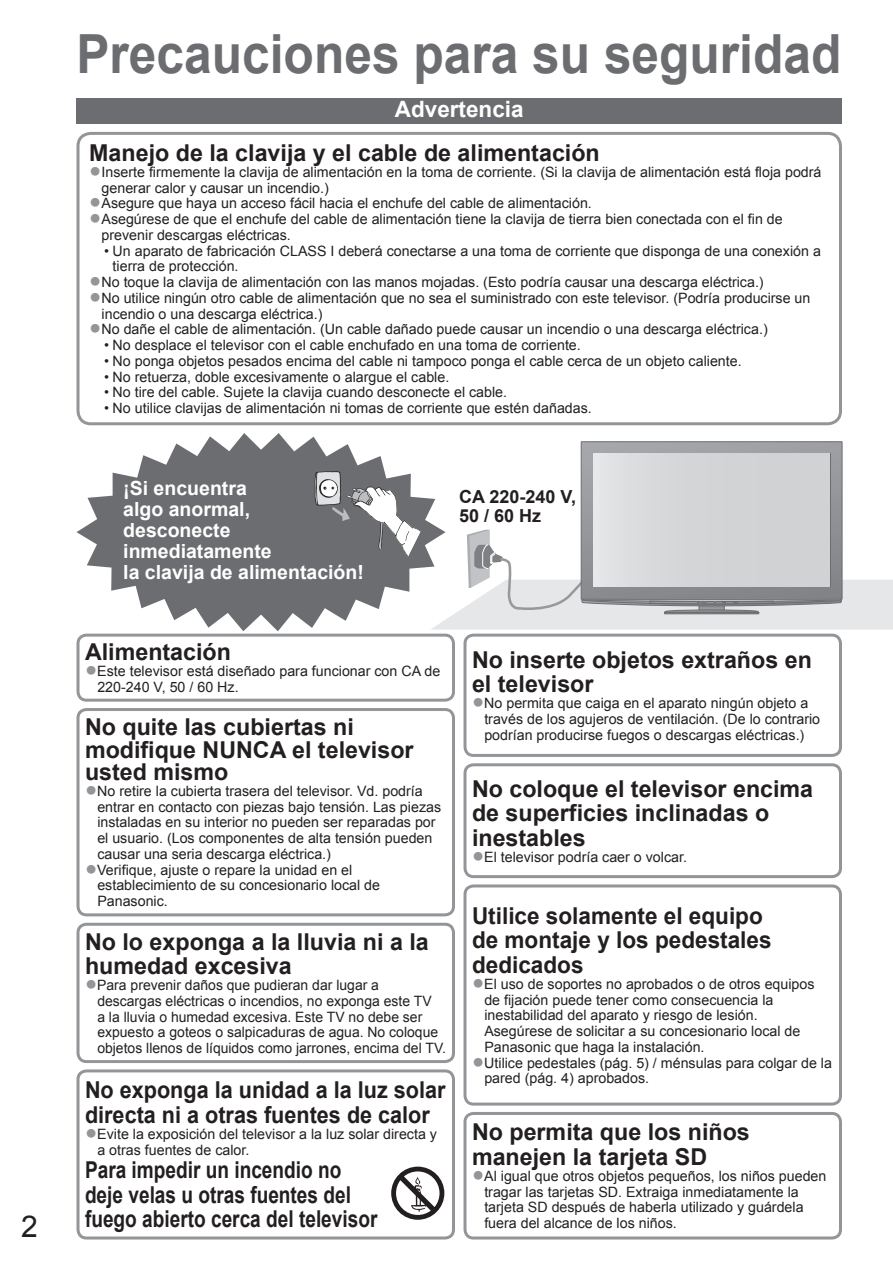
<style>
.page{position:relative;width:893px;height:1263px;background:#fff}
.page>*{position:absolute;margin:0;border:0;box-sizing:border-box;transform-origin:0 0}
.t1{font:700 54px "Arial";color:#6c6d70;scale:.92 1}
.t2{font:30px "Arial";color:#231f20}
.t3{font:700 23.25px/24.8px "Arial";color:#231f20}
.t4{font:700 23.25px/24.8px "Arial";color:#231f20;scale:.82 1}
.t5{font:700 23.25px/24.8px "Arial";color:#231f20;scale:.93 1}
.t6{font:700 22.5px "Arial";color:#fff}
.t7{font:700 19.5px/21px "Arial";color:#fff}
.t8{font:700 18px/19.5px "Arial";color:#231f20}
.t9{font:14.25px/15.8px "Arial";color:#231f20}
.s1{font-size:20.25px;color:#939598}
</style>
<div class="page">
<div style="left:76px;top:98px;width:766px;height:25px;background:#6c6d70"></div>
<div style="left:76px;top:132px;width:766px;height:293px;border:3px solid #939598;border-radius:13px"></div>
<svg style="left:76px;top:433px;width:369px;height:198px;fill:#6c6d70"></svg>
<svg style="left:315px;top:471px;width:106px;height:86px"></svg>
<svg style="left:430px;top:442px;width:463px;height:187px"></svg>
<svg style="left:593px;top:453px;width:237px;height:134px"></svg>
<div style="left:594px;top:454px;width:235px;height:132px;background:linear-gradient(to right,#dfe0e2,#cdced0)"></div>
<div style="left:76px;top:634px;width:379px;height:68px;border:3px solid #939598;border-radius:9px"></div>
<div style="left:76px;top:708px;width:379px;height:208px;border:3px solid #939598;border-radius:9px"></div>
<div style="left:76px;top:923px;width:379px;height:140px;border:3px solid #939598;border-radius:9px"></div>
<div style="left:76px;top:1069px;width:379px;height:171px;border:3px solid #939598;border-radius:9px"></div>
<svg style="left:391px;top:1167px;width:53px;height:53px"></svg>
<div style="left:463px;top:634px;width:379px;height:123px;border:3px solid #939598;border-radius:9px"></div>
<div style="left:463px;top:763px;width:379px;height:115px;border:3px solid #939598;border-radius:9px"></div>
<div style="left:463px;top:884px;width:379px;height:222px;border:3px solid #939598;border-radius:9px"></div>
<div style="left:463px;top:1112px;width:379px;height:128px;border:3px solid #939598;border-radius:9px"></div>
<h2 class="t2" style="left:21px;top:1210px;width:18px">2</h2>
<h1 class="t1" style="left:76px;top:25px;width:833px">Precauciones para su seguridad</h1>
<h3 class="t6" style="left:395px;top:96px;width:130px">Advertencia</h3>
<h3 class="t3" style="left:89px;top:141px;width:512px">Manejo de la clavija y el cable de alimentación</h3>
<p class="t9" style="left:102px;top:164px;width:721px;text-indent:-12px"><span class="s1">●</span>Inserte firmemente la clavija de alimentación en la toma de corriente. (Si la clavija de alimentación está floja podrá generar calor y causar un incendio.)</p>
<p class="t9" style="left:89px;top:195px;width:504px"><span class="s1">●</span>Asegure que haya un acceso fácil hacia el enchufe del cable de alimentación.</p>
<p class="t9" style="left:102px;top:211px;width:683px;text-indent:-12px"><span class="s1">●</span>Asegúrese de que el enchufe del cable de alimentación tiene la clavija de tierra bien conectada con el fin de prevenir descargas eléctricas.</p>
<p class="t9" style="left:113px;top:243px;width:710px;text-indent:-9px">• Un aparato de fabricación CLASS I deberá conectarse a una toma de corriente que disponga de una conexión a tierra de protección.</p>
<p class="t9" style="left:89px;top:274px;width:676px"><span class="s1">●</span>No toque la clavija de alimentación con las manos mojadas. (Esto podría causar una descarga eléctrica.)</p>
<p class="t9" style="left:102px;top:290px;width:710px;text-indent:-12px"><span class="s1">●</span>No utilice ningún otro cable de alimentación que no sea el suministrado con este televisor. (Podría producirse un incendio o una descarga eléctrica.)</p>
<p class="t9" style="left:89px;top:321px;width:680px"><span class="s1">●</span>No dañe el cable de alimentación. (Un cable dañado puede causar un incendio o una descarga eléctrica.)</p>
<p class="t9" style="left:104px;top:337px;width:478px">• No desplace el televisor con el cable enchufado en una toma de corriente.</p>
<p class="t9" style="left:104px;top:353px;width:639px">• No ponga objetos pesados encima del cable ni tampoco ponga el cable cerca de un objeto caliente.</p>
<p class="t9" style="left:104px;top:369px;width:347px">• No retuerza, doble excesivamente o alargue el cable.</p>
<p class="t9" style="left:104px;top:384px;width:404px">• No tire del cable. Sujete la clavija cuando desconecte el cable.</p>
<p class="t9" style="left:104px;top:400px;width:489px">• No utilice clavijas de alimentación ni tomas de corriente que estén dañadas.</p>
<h3 class="t7" style="left:123px;top:478px;width:242px">¡Si encuentra<br>algo anormal,<br>desconecte inmediatamente<br>la clavija de alimentación!</h3>
<p class="t8" style="left:459px;top:487px;width:118px">CA 220-240 V,<br>50 / 60 Hz</p>
<h3 class="t3" style="left:85px;top:640px;width:147px">Alimentación</h3>
<p class="t9" style="left:97px;top:663px;width:344px;text-indent:-12px"><span class="s1">●</span>Este televisor está diseñado para funcionar con CA de<br>220-240 V, 50 / 60 Hz.</p>
<h3 class="t3" style="left:85px;top:716px;width:330px;line-height:22.5px">No quite las cubiertas ni modifique NUNCA el televisor usted mismo</h3>
<p class="t9" style="left:97px;top:783px;width:345px;text-indent:-12px"><span class="s1">●</span>No retire la cubierta trasera del televisor. Vd. podría entrar en contacto con piezas bajo tensión. Las piezas instaladas en su interior no pueden ser reparadas por el usuario. (Los componentes de alta tensión pueden causar una seria descarga eléctrica.)</p>
<p class="t9" style="left:97px;top:862px;width:284px;text-indent:-12px"><span class="s1">●</span>Verifique, ajuste o repare la unidad en el establecimiento de su concesionario local de<br>Panasonic.</p>
<h3 class="t3" style="left:85px;top:929px;width:345px">No lo exponga a la lluvia ni a la humedad excesiva</h3>
<p class="t9" style="left:97px;top:977px;width:350px;text-indent:-12px"><span class="s1">●</span>Para prevenir daños que pudieran dar lugar a descargas eléctricas o incendios, no exponga este TV<br>a la lluvia o humedad excesiva. Este TV no debe ser expuesto a goteos o salpicaduras de agua. No coloque objetos llenos de líquidos como jarrones, encima del TV.</p>
<h3 class="t5" style="left:85px;top:1078px;width:389px">No exponga la unidad a la luz solar directa ni a otras fuentes de calor</h3>
<p class="t9" style="left:97px;top:1126px;width:341px;text-indent:-12px"><span class="s1">●</span>Evite la exposición del televisor a la luz solar directa y a otras fuentes de calor.</p>
<h3 class="t4" style="left:85px;top:1158px;width:358px">Para impedir un incendio no deje velas u otras fuentes del fuego abierto cerca del televisor</h3>
<h3 class="t3" style="left:472px;top:647px;width:341px">No inserte objetos extraños en el televisor</h3>
<p class="t9" style="left:484px;top:695px;width:337px;text-indent:-12px"><span class="s1">●</span>No permita que caiga en el aparato ningún objeto a través de los agujeros de ventilación. (De lo contrario podrían producirse fuegos o descargas eléctricas.)</p>
<h3 class="t3" style="left:472px;top:776px;width:343px">No coloque el televisor encima de superficies inclinadas o inestables</h3>
<p class="t9" style="left:472px;top:849px;width:216px"><span class="s1">●</span>El televisor podría caer o volcar.</p>
<h3 class="t3" style="left:472px;top:903px;width:301px">Utilice solamente el equipo de montaje y los pedestales dedicados</h3>
<p class="t9" style="left:484px;top:976px;width:332px;text-indent:-12px"><span class="s1">●</span>El uso de soportes no aprobados o de otros equipos de fijación puede tener como consecuencia la inestabilidad del aparato y riesgo de lesión.<br>Asegúrese de solicitar a su concesionario local de Panasonic que haga la instalación.</p>
<p class="t9" style="left:484px;top:1055px;width:349px;text-indent:-12px"><span class="s1">●</span>Utilice pedestales (pág. 5) / ménsulas para colgar de la pared (pág. 4) aprobados.</p>
<h3 class="t3" style="left:472px;top:1120px;width:279px">No permita que los niños manejen la tarjeta SD</h3>
<p class="t9" style="left:484px;top:1168px;width:344px;text-indent:-12px"><span class="s1">●</span>Al igual que otros objetos pequeños, los niños pueden tragar las tarjetas SD. Extraiga inmediatamente la tarjeta SD después de haberla utilizado y guárdela fuera del alcance de los niños.</p>
</div>
